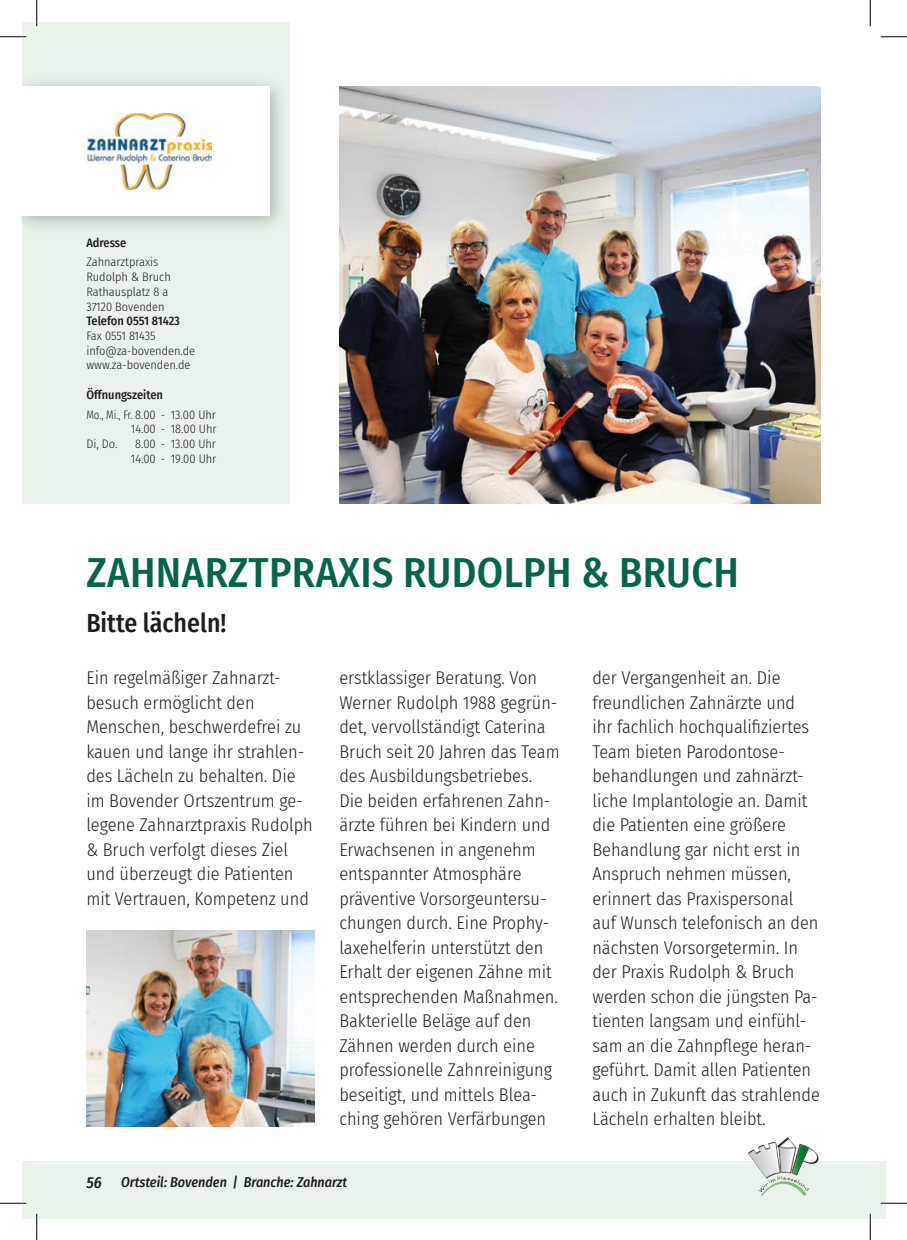
<style>
.page{position:relative;width:907px;height:1240px;background:#fff}
.page>*{position:absolute;margin:0;border:0;box-sizing:border-box;transform-origin:0 0}
.t1{font:500 42px "Fira Sans Condensed";letter-spacing:.01em;color:#07634b}
.t2{font:500 26.25px "Fira Sans Condensed";color:#1d1d1b}
.t3{font:300 18.38px/24.5px "Fira Sans Condensed";color:#1d1d1b}
.t4{font:italic 500 14px "Fira Sans Condensed";color:#1d1d1b}
.t5{font:300 12.25px/14.7px "Fira Sans Condensed";color:#1d1d1b}
.t6{font:500 12.25px "Fira Sans Condensed";color:#1d1d1b}
.t7{font:300 12.25px "Fira Sans Condensed";color:#1d1d1b;scale:.88 1}
.s1{font-size:15.75px}
</style>
<div class="page">
<div style="left:22px;top:1160px;width:848px;height:57px;background:#e9f3e9"></div>
<div style="left:870px;top:1160px;width:15px;height:57px;background:#e9f3e9"></div>
<img style="left:746px;top:1137px;width:75px;height:59px">
<div style="left:22px;top:22px;width:268px;height:481px;background:#e9f3e9"></div>
<img style="left:339px;top:86px;width:482px;height:417px">
<img style="left:86px;top:930px;width:229px;height:196px">
<div style="left:22px;top:73px;width:268px;height:162px;background:#1d1d1b;opacity:.3"></div>
<div style="left:22px;top:86px;width:248px;height:129px;background:#fff"></div>
<img style="left:88px;top:114px;width:123px;height:75px">
<hr style="left:0;top:36px;width:26px;height:2px;background:#fff">
<hr style="left:0;top:1201px;width:26px;height:3px;background:#fff">
<hr style="left:881px;top:1201px;width:26px;height:3px;background:#fff">
<hr style="left:36px;top:0;width:2px;height:26px;background:#fff">
<hr style="left:36px;top:1213px;width:2px;height:26px;background:#fff">
<hr style="left:869px;top:1213px;width:2px;height:26px;background:#fff">
<svg style="left:0;top:36px;width:26px;height:1px"></svg>
<svg style="left:881px;top:36px;width:26px;height:1px"></svg>
<svg style="left:0;top:1202px;width:26px;height:1px"></svg>
<svg style="left:881px;top:1202px;width:26px;height:1px"></svg>
<svg style="left:36px;top:0;width:1px;height:26px"></svg>
<svg style="left:36px;top:1213px;width:1px;height:26px"></svg>
<svg style="left:870px;top:0;width:1px;height:26px"></svg>
<svg style="left:870px;top:1213px;width:1px;height:26px"></svg>
<p class="t6" style="left:86px;top:233px;width:42px">Adresse</p>
<p class="t5" style="left:86px;top:255px;width:86px">Zahnarztpraxis<br>Rudolph &amp; Bruch<br>Rathausplatz 8 a<br>37120 Bovenden</p>
<p class="t6" style="left:86px;top:311px;width:95px">Telefon 0551 81423</p>
<p class="t5" style="left:86px;top:328px;width:110px">Fax 0551 81435 info@za-bovenden.de www.za-bovenden.de</p>
<p class="t6" style="left:86px;top:385px;width:78px">Öffnungszeiten</p>
<p class="t7" style="left:86px;top:405px;width:149px">Mo., Mi., Fr. 8.00 - 13.00 Uhr</p>
<p class="t5" style="left:131px;top:421px;width:87px">14.00 - 18.00 Uhr</p>
<p class="t5" style="left:86px;top:436px;width:33px">Di, Do.</p>
<p class="t5" style="left:131px;top:436px;width:87px;text-align:center">8.00 - 13.00 Uhr<br>14.00 - 19.00 Uhr</p>
<h1 class="t1" style="left:87px;top:539px;width:654px">ZAHNARZTPRAXIS RUDOLPH &amp; BRUCH</h1>
<h2 class="t2" style="left:86px;top:602px;width:142px">Bitte lächeln!</h2>
<p class="t3" style="left:86px;top:665px;width:228px">Ein regelmäßiger Zahnarzt&shy;besuch ermöglicht den<br>Menschen, beschwerdefrei zu kauen und lange ihr strahlen&shy;des Lächeln zu behalten. Die im Bovender Ortszentrum ge&shy;legene Zahnarztpraxis Rudolph &amp; Bruch verfolgt dieses Ziel und überzeugt die Patienten mit Vertrauen, Kompetenz und</p>
<p class="t3" style="left:339px;top:665px;width:222px">erstklassiger Beratung. Von<br>Werner Rudolph 1988 gegrün&shy;det, vervollständigt Caterina<br>Bruch seit 20 Jahren das Team des Ausbildungsbetriebes.<br>Die beiden erfahrenen Zahn&shy;ärzte führen bei Kindern und<br>Erwachsenen in angenehm entspannter Atmosphäre präventive Vorsorgeuntersu&shy;chungen durch. Eine Prophy&shy;laxehelferin unterstützt den<br>Erhalt der eigenen Zähne mit entsprechenden Maßnahmen.<br>Bakterielle Beläge auf den<br>Zähnen werden durch eine professionelle Zahnreinigung beseitigt, und mittels Blea&shy;ching gehören Verfärbungen</p>
<p class="t3" style="left:592px;top:665px;width:229px">der Vergangenheit an. Die freundlichen Zahnärzte und ihr fachlich hochqualifiziertes<br>Team bieten Parodontose&shy;behandlungen und zahnärzt&shy;liche Implantologie an. Damit die Patienten eine größere<br>Behandlung gar nicht erst in<br>Anspruch nehmen müssen, erinnert das Praxispersonal auf Wunsch telefonisch an den nächsten Vorsorgetermin. In der Praxis Rudolph &amp; Bruch werden schon die jüngsten Pa&shy;tienten langsam und einfühl&shy;sam an die Zahnpflege heran&shy;geführt. Damit allen Patienten auch in Zukunft das strahlende<br>Lächeln erhalten bleibt.</p>
<p class="t4" style="left:86px;top:1170px;width:262px"><span class="s1">56</span> Ortsteil: Bovenden | Branche: Zahnarzt</p>
</div>
